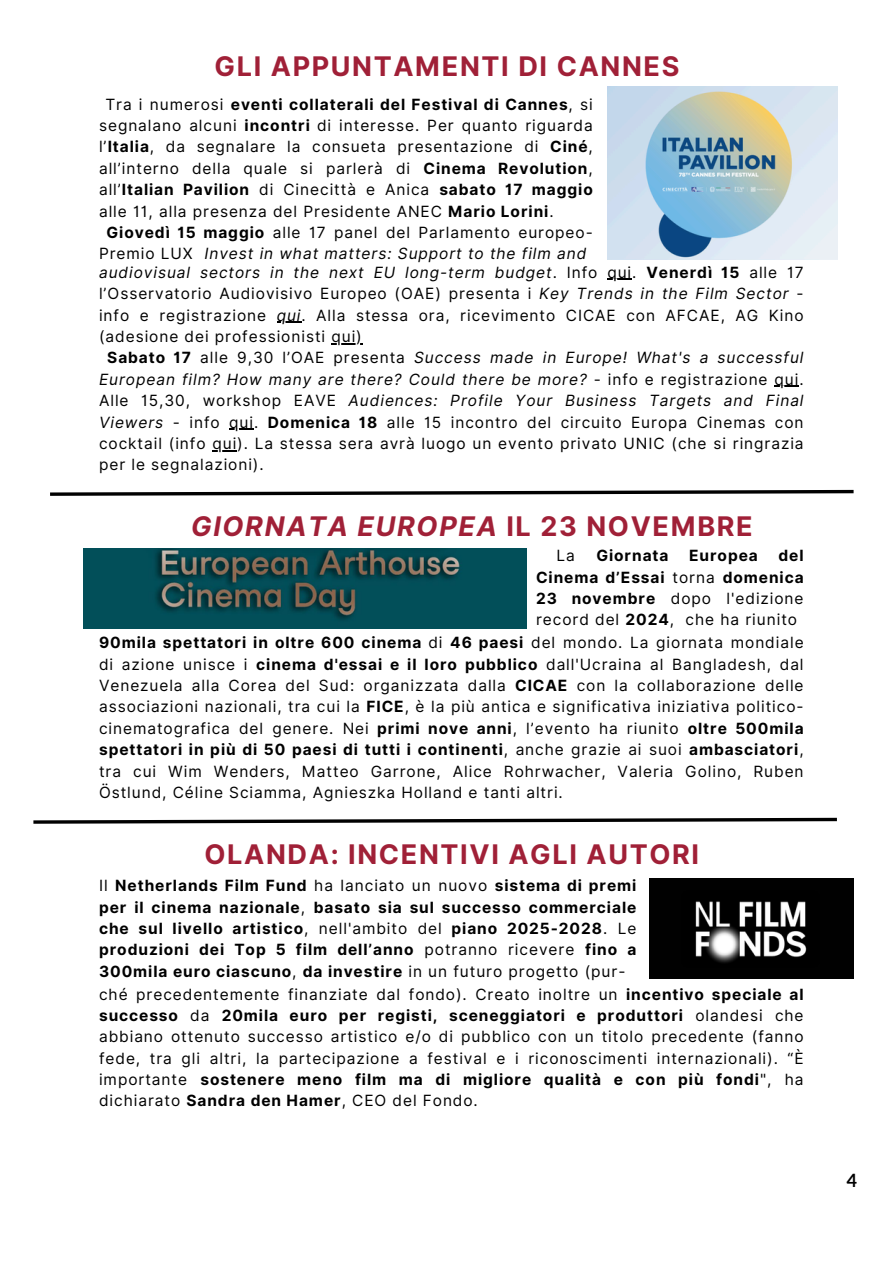
<style>
.page{position:relative;width:894px;height:1264px;background:#fff}
.page>*{position:absolute;margin:0;border:0;box-sizing:border-box;transform-origin:0 0}
.t1{font:700 27px "Inter";letter-spacing:.06em;color:#a02037}
.t2{font:italic 700 27px "Inter";letter-spacing:.06em;color:#a02037}
.t3{font:700 18px "Aleo";color:#000}
.t4{font:15.45px/21.5px "Inter";letter-spacing:.06em;color:#000;text-align:justify}
.t5{font:700 15.45px/21.5px "Inter";letter-spacing:.06em;color:#000;text-align:justify}
.t6{font:italic 15.45px/21.5px "Inter";letter-spacing:.06em;color:#000;text-align:center}
.s1{font-weight:700}
.s2{font-style:italic}
.s3{font-style:normal}
.s4{font-weight:700;font-style:normal}
.s5{font-weight:400}
</style>
<div class="page">
<svg style="left:33px;top:817px;width:804px;height:7px"></svg>
<svg style="left:50px;top:489px;width:804px;height:7px"></svg>
<img style="left:607px;top:86px;width:230px;height:174px">
<img style="left:83px;top:548px;width:443px;height:80px">
<img style="left:649px;top:878px;width:203px;height:100px">
<svg style="left:607px;top:279px;width:25px;height:1px"></svg>
<svg style="left:277px;top:322px;width:24px;height:1px"></svg>
<hr style="left:331px;top:343px;width:32px;height:1px;background:#000">
<svg style="left:774px;top:386px;width:25px;height:1px"></svg>
<hr style="left:229px;top:428px;width:25px;height:2px;background:#000">
<svg style="left:212px;top:450px;width:25px;height:1px"></svg>
<p class="t1" style="left:214px;top:50px;width:466px">GLI APPUNTAMENTI DI CANNES</p>
<p class="t4" style="left:99px;top:93px;width:495px;text-indent:6px">Tra i numerosi <span class="s1">eventi collaterali del Festival di Cannes</span>, si segnalano alcuni <span class="s1">incontri</span> di interesse. Per quanto riguarda l’<span class="s1">Italia</span>, da segnalare la consueta presentazione di <span class="s1">Ciné</span>, all’interno della quale si parlerà di <span class="s1">Cinema Revolution</span>, all’<span class="s1">Italian Pavilion</span> di Cinecittà e Anica <span class="s1">sabato 17 maggio </span>alle 11, alla presenza del Presidente ANEC <span class="s1">Mario Lorini</span>.</p>
<h1 class="t4" style="left:99px;top:222px;width:495px;text-align:center"><span class="s1">Giovedì 15 maggio</span> alle 17 panel del Parlamento europeo-<br>Premio LUX <span class="s2">Invest in what matters: Support to the film and</span></h1>
<h1 class="t4" style="left:99px;top:261px;width:706px;text-indent:508px">qui. <span class="s1">Venerdì 15</span> alle 17 l’Osservatorio Audiovisivo Europeo (OAE) presenta i <span class="s2">Key Trends in the Film Sector</span> - info e registrazione</h1>
<p class="t6" style="left:99px;top:261px;width:500px">audiovisual sectors in the next EU long-term budget<span class="s3">. Info</span></p>
<p class="t4" style="left:99px;top:304px;width:705px;text-indent:177px"><span class="s2">qui</span>. Alla stessa ora, ricevimento CICAE con AFCAE, AG Kino (adesione dei professionisti qui)</p>
<p class="t6" style="left:99px;top:347px;width:706px"><span class="s4">Sabato 17</span> <span class="s3">alle 9,30 l’OAE presenta</span> Success made in Europe! What's a successful<br>European film? How many are there? Could there be more? <span class="s3">- info e registrazione qui.</span></p>
<p class="t6" style="left:99px;top:390px;width:706px;text-align:left"><span class="s3">Alle 15,30, workshop EAVE</span> Audiences: Profile Your Business Targets and Final<br>Viewers <span class="s3">- info</span></p>
<p class="t4" style="left:99px;top:411px;width:706px;text-align:right">qui. <span class="s1">Domenica 18</span> alle 15 incontro del circuito Europa Cinemas con<br>cocktail (info qui). La stessa sera avrà luogo un evento privato UNIC (che si ringrazia</p>
<p class="t4" style="left:99px;top:454px;width:166px">per le segnalazioni).</p>
<p class="t2" style="left:191px;top:510px;width:563px">GIORNATA EUROPEA <span class="s3">IL 23 NOVEMBRE</span></p>
<p class="t4" style="left:556px;top:545px;width:20px">La</p>
<p class="t5" style="left:596px;top:545px;width:74px">Giornata</p>
<p class="t5" style="left:689px;top:545px;width:70px">Europea</p>
<p class="t4" style="left:536px;top:545px;width:269px;text-indent:242px"><span class="s1">del Cinema d’Essai</span> torna <span class="s1">domenica 23 novembre</span> dopo l'edizione record del <span class="s1">2024</span>, che ha riunito</p>
<p class="t4" style="left:99px;top:632px;width:706px"><span class="s1">90mila spettatori in oltre 600 cinema</span> di <span class="s1">46 paesi</span> del mondo. La giornata mondiale di azione unisce i <span class="s1">cinema d'essai e il loro pubblico</span> dall'Ucraina al Bangladesh, dal Venezuela alla Corea del Sud: organizzata dalla <span class="s1">CICAE</span> con la collaborazione delle associazioni nazionali, tra cui la <span class="s1">FICE</span>, è la più antica e significativa iniziativa politico&shy;cinematografica del genere. Nei <span class="s1">primi nove anni</span>, l’evento ha riunito <span class="s1">oltre 500mila spettatori in più di 50 paesi di tutti i continenti</span>, anche grazie ai suoi <span class="s1">ambasciatori</span>, tra cui Wim Wenders, Matteo Garrone, Alice Rohrwacher, Valeria Golino, Ruben Östlund, Céline Sciamma, Agnieszka Holland e tanti altri.</p>
<p class="t1" style="left:204px;top:837px;width:496px">OLANDA: INCENTIVI AGLI AUTORI</p>
<p class="t5" style="left:99px;top:874px;width:538px"><span class="s5">Il</span> Netherlands Film Fund <span class="s5">ha lanciato un nuovo</span> sistema di premi per il cinema nazionale<span class="s5">,</span> basato sia sul successo commerciale che sul livello artistico<span class="s5">, nell'ambito del</span> piano 2025-2028<span class="s5">. Le </span>produzioni dei Top 5 film dell’anno <span class="s5">potranno ricevere</span> fino a 300mila euro ciascuno<span class="s5">,</span> da investire <span class="s5">in un futuro progetto (pur-</span></p>
<p class="t4" style="left:99px;top:983px;width:706px">ché precedentemente finanziate dal fondo). Creato inoltre un <span class="s1">incentivo speciale al successo</span> da <span class="s1">20mila euro per registi, sceneggiatori e produttori</span> olandesi che abbiano ottenuto successo artistico e/o di pubblico con un titolo precedente (fanno fede, tra gli altri, la partecipazione a festival e i riconoscimenti internazionali). “È importante <span class="s1">sostenere meno film ma di migliore qualità e con più fondi</span>", ha dichiarato <span class="s1">Sandra den Hamer</span>, CEO del Fondo.</p>
<p class="t3" style="left:846px;top:1169px;width:12px">4</p>
</div>
